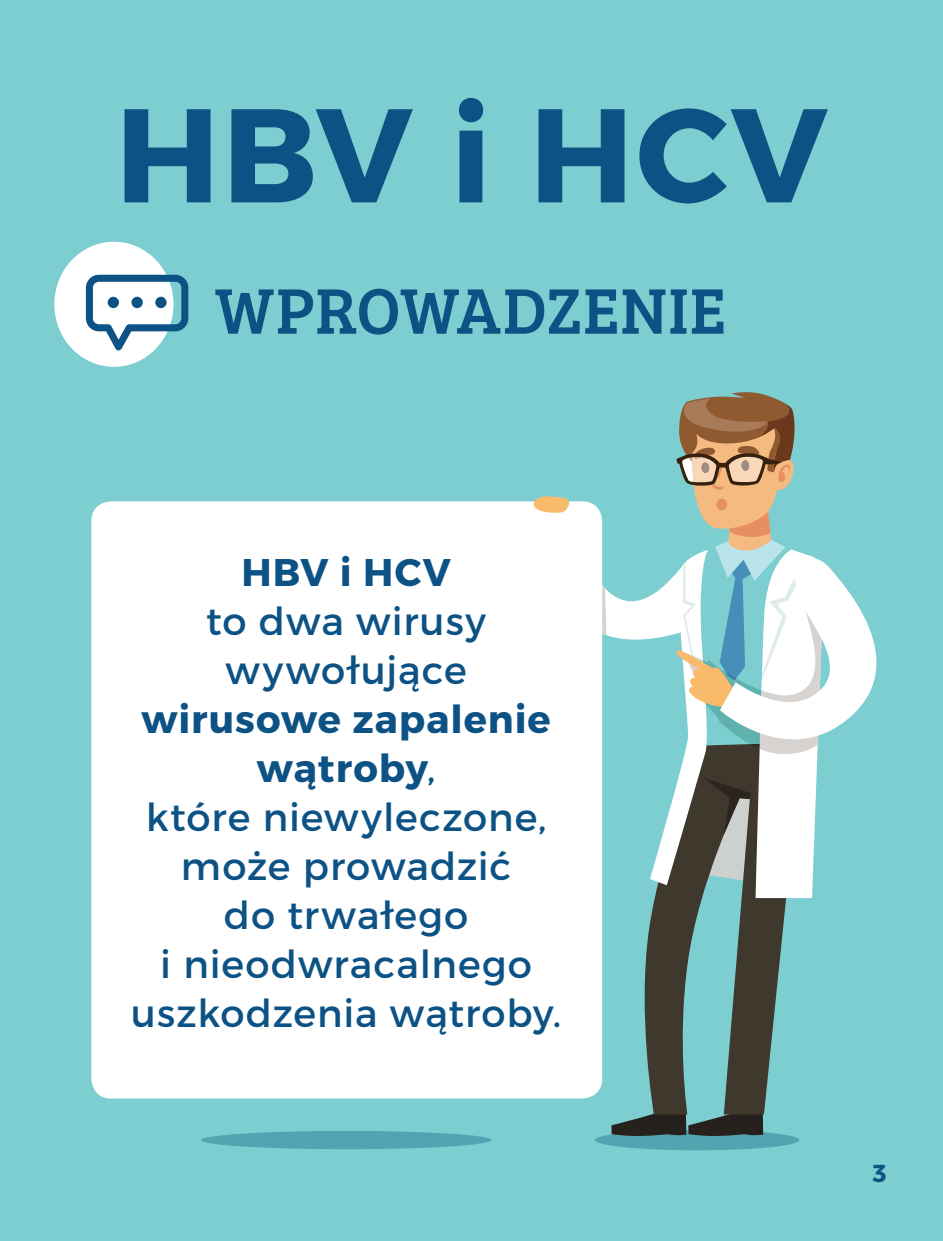
<style>
.page{position:relative;width:943px;height:1241px;background:#fff}
.page>*{position:absolute;margin:0;border:0;box-sizing:border-box;transform-origin:0 0}
.t1{font:700 133px "Montserrat";letter-spacing:.02em;color:#0c5284}
.t2{font:66.5px "Bree Serif";letter-spacing:.01em;color:#0c5284}
.t3{font:38.5px/49px "Montserrat";letter-spacing:.025em;color:#0c5284;text-align:center}
.t4{font:700 38.5px "Montserrat";letter-spacing:.035em;color:#0c5284}
.t5{font:700 24.5px "Montserrat";color:#0c5284}
.s1{font-weight:700}
</style>
<div class="page">
<div style="left:0;top:0;width:943px;height:1240px;background:#7cced1"></div>
<div style="left:594px;top:1129px;width:205px;height:21px;background:#52a5b0;border-radius:50%"></div>
<div style="left:201px;top:1130px;width:290px;height:18px;background:#52a5b0;border-radius:50%"></div>
<div style="left:54px;top:242px;width:119px;height:125px;background:#fff;border-radius:50%"></div>
<svg style="left:86px;top:275px;width:102px;height:75px"></svg>
<svg style="left:611px;top:1114px;width:152px;height:21px"></svg>
<svg style="left:644px;top:897px;width:158px;height:217px;fill:#3f382c"></svg>
<div style="left:91px;top:501px;width:511px;height:597px;background:#fff;border-radius:20px"></div>
<svg style="left:530px;top:392px;width:347px;height:505px"></svg>
<h1 class="t1" style="left:115px;top:73px;width:714px">HBV i HCV</h1>
<h2 class="t2" style="left:215px;top:262px;width:512px">WPROWADZENIE</h2>
<p class="t4" style="left:241px;top:548px;width:211px">HBV i HCV</p>
<p class="t3" style="left:206px;top:596px;width:281px">to dwa wirusy wywołujące</p>
<p class="t3" style="left:131px;top:694px;width:432px"><span class="s1">wirusowe zapalenie wątroby</span>,<br>które niewyleczone, może prowadzić<br>do trwałego<br>i nieodwracalnego uszkodzenia wątroby.</p>
<p class="t5" style="left:872px;top:1157px;width:15px">3</p>
</div>
